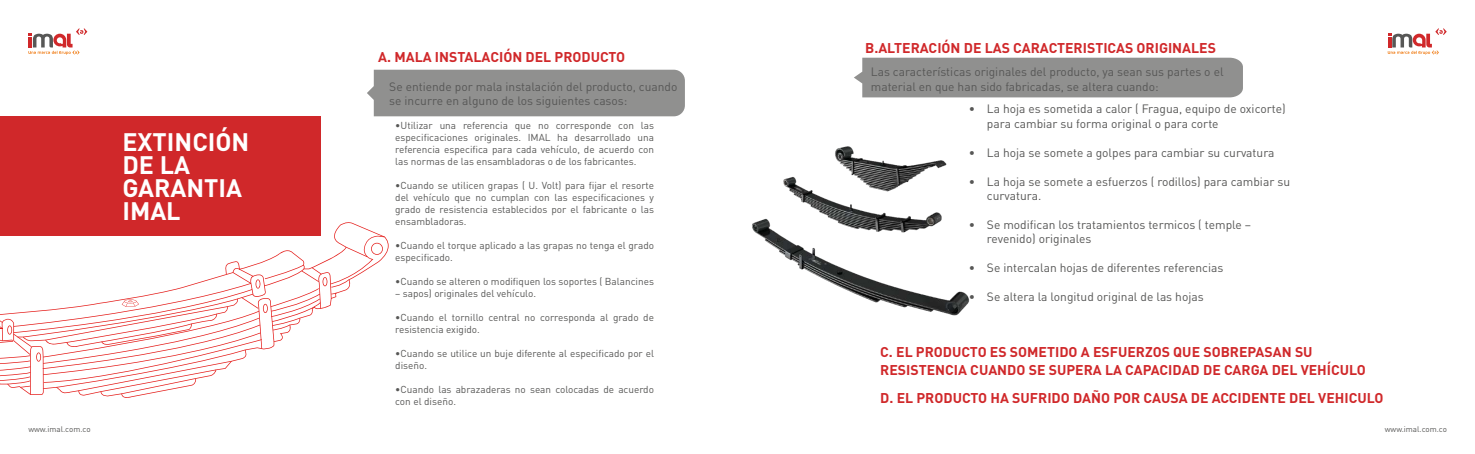
<style>
.page{position:relative;width:1475px;height:454px;background:#fff}
.page>*{position:absolute;margin:0;border:0;box-sizing:border-box;transform-origin:0 0}
.t1{font:700 25px/23px "DIN Pro";color:#fff}
.t2{font:700 14px/18px "DIN Pro";color:#d0282a}
.t3{font:12px/14.4px "DIN Pro";color:#575756}
.t4{font:10px/12px "DIN Pro";color:#575756}
.t5{font:8px "DIN Pro";color:#575756}
</style>
<div class="page">
<svg style="left:1387px;top:28px;width:59px;height:27px"></svg>
<svg style="left:28px;top:28px;width:59px;height:27px"></svg>
<div style="left:0;top:116px;width:320px;height:119px;background:#d0282a"></div>
<svg style="left:0;top:221px;width:388px;height:177px"></svg>
<svg style="left:0;top:236px;width:384px;height:158px"></svg>
<div style="left:367px;top:70px;width:317px;height:46px;background:#90908f"></div>
<div style="left:854px;top:58px;width:388px;height:39px;background:#90908f"></div>
<img style="left:752px;top:146px;width:218px;height:170px">
<h1 class="t1" style="left:122px;top:129px;width:128px">EXTINCIÓN<br>DE LA<br>GARANTIA<br>IMAL</h1>
<h2 class="t2" style="left:378px;top:47px;width:248px">A. MALA INSTALACIÓN DEL PRODUCTO</h2>
<p class="t3" style="left:389px;top:78px;width:290px">Se entiende por mala instalación del producto, cuando se incurre en alguno de los siguientes casos:</p>
<p class="t4" style="left:395px;top:119px;width:260px;text-align:justify">•Utilizar una referencia que no corresponde con las especificaciones originales. IMAL ha desarrollado una referencia especifica para cada vehículo, de acuerdo con las normas de las ensambladoras o de los fabricantes.</p>
<p class="t4" style="left:395px;top:179px;width:260px;text-align:justify">•Cuando se utilicen grapas ( U. Volt) para fijar el resorte del vehículo que no cumplan con las especificaciones y grado de resistencia establecidos por el fabricante o las ensambladoras.</p>
<p class="t4" style="left:395px;top:239px;width:260px">•Cuando el torque aplicado a las grapas no tenga el grado especificado.</p>
<p class="t4" style="left:395px;top:275px;width:260px">•Cuando se alteren o modifiquen los soportes ( Balancines</p>
<p class="t4" style="left:395px;top:287px;width:142px">– sapos) originales del vehículo.</p>
<p class="t4" style="left:395px;top:311px;width:260px">•Cuando el tornillo central no corresponda al grado de resistencia exigido.</p>
<p class="t4" style="left:395px;top:347px;width:260px">•Cuando se utilice un buje diferente al especificado por el diseño.</p>
<p class="t4" style="left:395px;top:383px;width:260px">•Cuando las abrazaderas no sean colocadas de acuerdo con el diseño.</p>
<h2 class="t2" style="left:865px;top:39px;width:352px">B.ALTERACIÓN DE LAS CARACTERISTICAS ORIGINALES</h2>
<p class="t3" style="left:870px;top:64px;width:354px">Las características originales del producto, ya sean sus partes o el material en que han sido fabricadas, se altera cuando:</p>
<p class="t3" style="left:986px;top:101px;width:300px;text-indent:-18px">• La hoja es sometida a calor ( Fragua, equipo de oxicorte) para cambiar su forma original o para corte</p>
<p class="t3" style="left:968px;top:145px;width:307px">• La hoja se somete a golpes para cambiar su curvatura</p>
<p class="t3" style="left:986px;top:173px;width:304px;text-indent:-18px">• La hoja se somete a esfuerzos ( rodillos) para cambiar su curvatura.</p>
<p class="t3" style="left:986px;top:217px;width:265px;text-indent:-18px">• Se modifican los tratamientos termicos ( temple – revenido) originales</p>
<p class="t3" style="left:968px;top:260px;width:256px">• Se intercalan hojas de diferentes referencias</p>
<p class="t3" style="left:968px;top:289px;width:236px">• Se altera la longitud original de las hojas</p>
<h2 class="t2" style="left:880px;top:342px;width:487px">C. EL PRODUCTO ES SOMETIDO A ESFUERZOS QUE SOBREPASAN SU<br>RESISTENCIA CUANDO SE SUPERA LA CAPACIDAD DE CARGA DEL VEHÍCULO</h2>
<h2 class="t2" style="left:880px;top:388px;width:504px">D. EL PRODUCTO HA SUFRIDO DAÑO POR CAUSA DE ACCIDENTE DEL VEHICULO</h2>
<p class="t5" style="left:28px;top:423px;width:64px">www.imal.com.co</p>
<p class="t5" style="left:1384px;top:423px;width:64px">www.imal.com.co</p>
</div>
